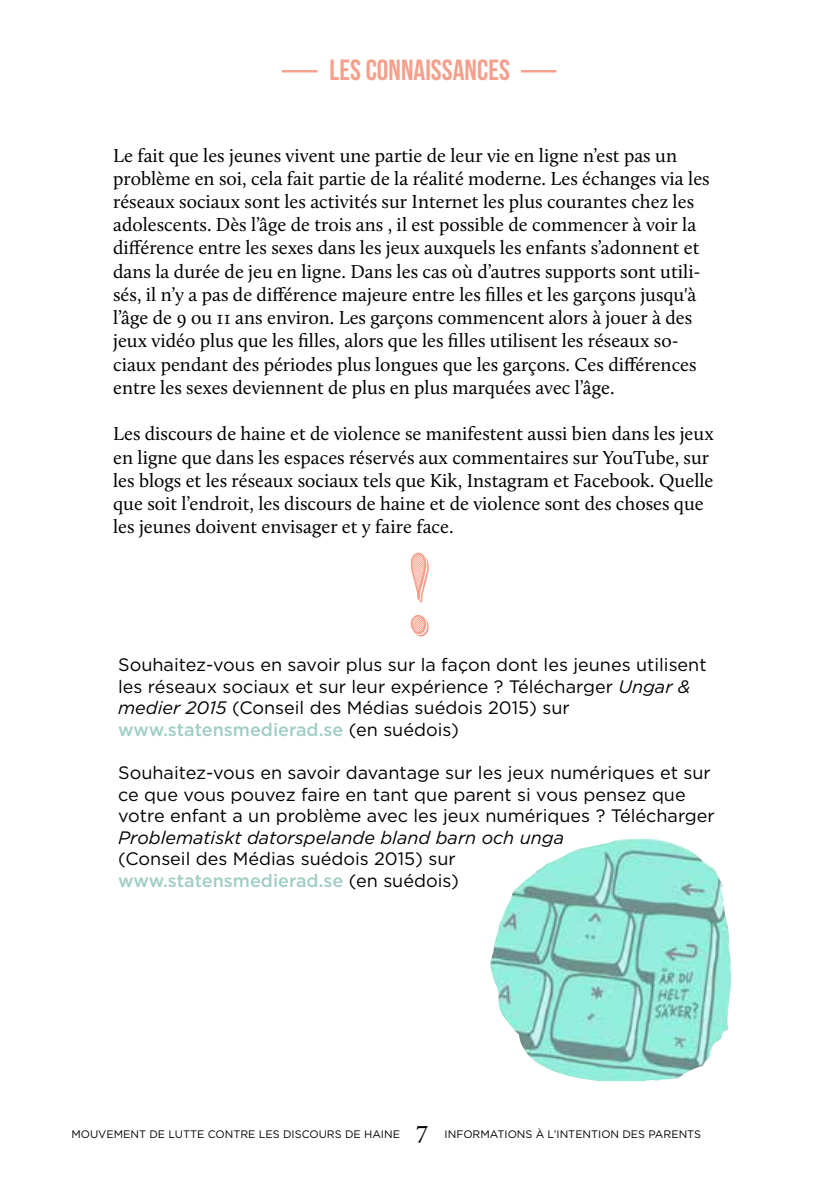
<style>
.page{position:relative;width:840px;height:1191px;background:#fff}
.page>*{position:absolute;margin:0;border:0;box-sizing:border-box;transform-origin:0 0}
.t1{font:81px "Cash Currency";color:#f4a08c}
.t2{font:29.2px "Bebas Neue";color:#f4a08c}
.t3{font:25.4px "Calluna";color:#000}
.t4{font:19.4px/23.2px "Calluna";color:#000}
.t5{font:18px/21.6px "Gotham";color:#000}
.t6{font:italic 18px "Gotham";color:#000}
.t7{font:10.8px "Gotham";color:#000}
.s1{font-style:italic}
.s2{font-weight:500;color:#a1cec5}
</style>
<div class="page">
<img style="left:490px;top:838px;width:241px;height:243px">
<hr style="left:520px;top:70px;width:36px;height:2px;background:#f4a08c">
<hr style="left:282px;top:70px;width:35px;height:2px;background:#f4a08c">
<h2 class="t2" style="left:329px;top:54px;width:182px">LES CONNAISSANCES</h2>
<p class="t4" style="left:113px;top:143px;width:597px">Le fait que les jeunes vivent une partie de leur vie en ligne n’est pas un problème en soi, cela fait partie de la réalité moderne. Les échanges via les réseaux sociaux sont les activités sur Internet les plus courantes chez les adolescents. Dès l’âge de trois ans , il est possible de commencer à voir la différence entre les sexes dans les jeux auxquels les enfants s’adonnent et dans la durée de jeu en ligne. Dans les cas où d’autres supports sont utili&shy;sés, il n’y a pas de différence majeure entre les filles et les garçons jusqu'à l’âge de 9 ou 11 ans environ. Les garçons commencent alors à jouer à des jeux vidéo plus que les filles, alors que les filles utilisent les réseaux so&shy;ciaux pendant des périodes plus longues que les garçons. Ces différences entre les sexes deviennent de plus en plus marquées avec l’âge.</p>
<p class="t4" style="left:113px;top:422px;width:602px">Les discours de haine et de violence se manifestent aussi bien dans les jeux en ligne que dans les espaces réservés aux commentaires sur YouTube, sur les blogs et les réseaux sociaux tels que Kik, Instagram et Facebook. Quelle que soit l’endroit, les discours de haine et de violence sont des choses que les jeunes doivent envisager et y faire face.</p>
<h1 class="t1" style="left:410px;top:552px;width:20px">!</h1>
<p class="t5" style="left:118px;top:653px;width:589px">Souhaitez-vous en savoir plus sur la façon dont les jeunes utilisent les réseaux sociaux et sur leur expérience ? Télécharger <span class="s1">Ungar &amp; medier 2015</span> (Conseil des Médias suédois 2015) sur <span class="s2">www.statensmedierad.se</span> (en suédois)</p>
<p class="t5" style="left:118px;top:761px;width:598px">Souhaitez-vous en savoir davantage sur les jeux numériques et sur ce que vous pouvez faire en tant que parent si vous pensez que votre enfant a un problème avec les jeux numériques ? Télécharger</p>
<p class="t6" style="left:118px;top:826px;width:447px">Problematiskt datorspelande bland barn och unga</p>
<p class="t5" style="left:118px;top:848px;width:342px">(Conseil des Médias suédois 2015) sur <span class="s2">www.statensmedierad.se</span> (en suédois)</p>
<p class="t7" style="left:71px;top:1127px;width:330px">MOUVEMENT DE LUTTE CONTRE LES DISCOURS DE HAINE</p>
<h3 class="t3" style="left:416px;top:1114px;width:14px">7</h3>
<p class="t7" style="left:444px;top:1127px;width:258px">INFORMATIONS À L’INTENTION DES PARENTS</p>
</div>
